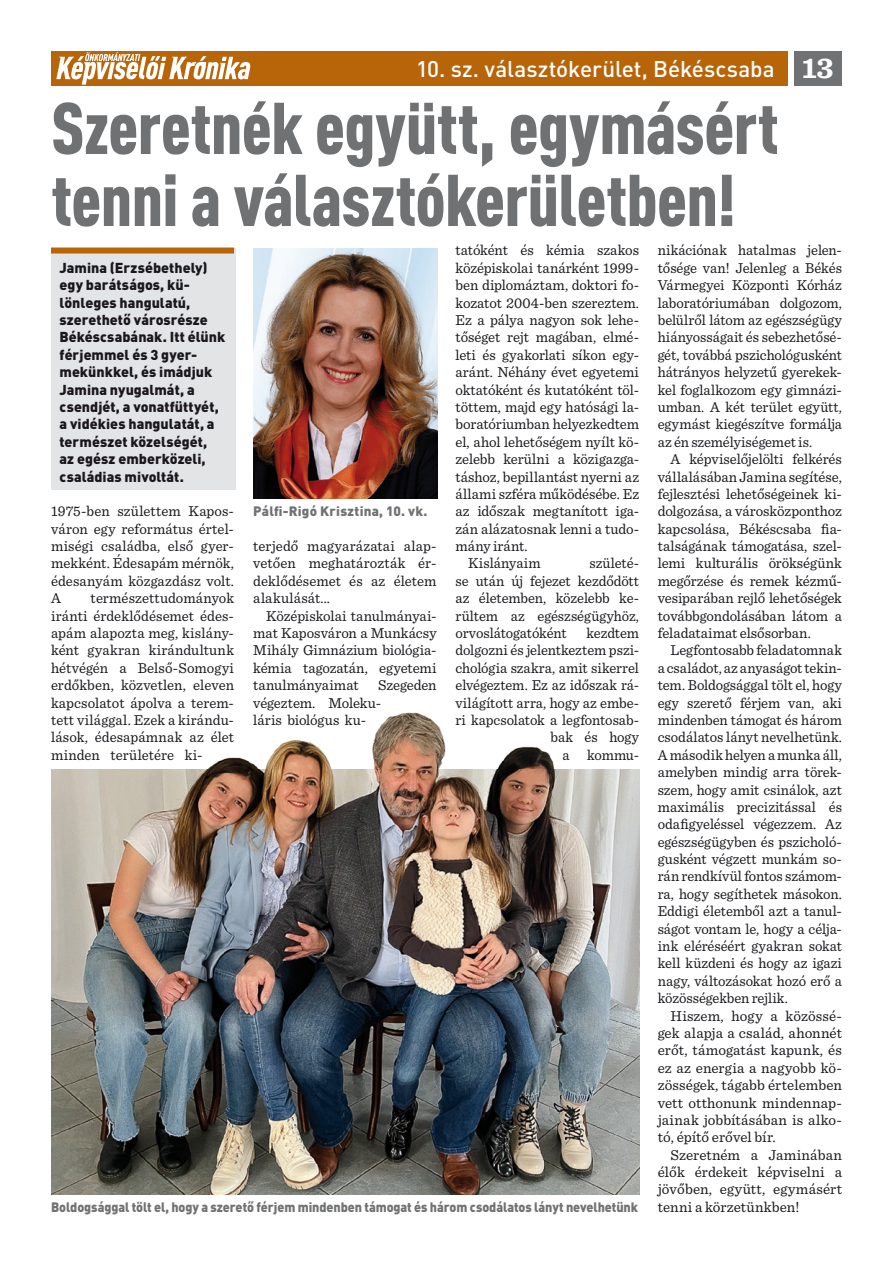
<style>
.page{position:relative;width:893px;height:1263px;background:#fff}
.page>*{position:absolute;margin:0;border:0;box-sizing:border-box;transform-origin:0 0}
.CIM{font:900 condensed 72px/72px "DIN Pro";letter-spacing:-.01em;color:#707173}
.KENYER_TOMPA{font:500 22.5px "DIN Pro";color:#fff}
.t1{font:700 19.5px "DIN Pro";letter-spacing:.005em;color:#fff}
.KENYER{font:15px/17.4px "Sentinel";color:#1a171c;text-align:justify}
.KENYER_TOMPA-2{font:15px/17.4px "Sentinel";letter-spacing:.005em;color:#1a171c;text-align:justify}
.LEAD{font:900 14.25px/17.4px "DIN Pro";color:#1a171c}
.KEPALA{font:900 13.5px "DIN Pro";letter-spacing:-.005em;color:#707173;scale:.93 1}
.KEPALA-2{font:900 13.5px "DIN Pro";letter-spacing:.02em;color:#707173}
.s1{font-family:"Sentinel";font-size:30px}
</style>
<div class="page">
<div style="left:51px;top:51px;width:736px;height:34px;background:#b86408"></div>
<div style="left:795px;top:51px;width:47px;height:34px;background:#707173"></div>
<svg style="left:56px;top:52px;width:194px;height:33px"></svg>
<div style="left:51px;top:249px;width:184px;height:241px;background:#e3e4e5"></div>
<div style="left:51px;top:247px;width:183px;height:6px;background:#b86408"></div>
<img style="left:253px;top:249px;width:184px;height:250px">
<img style="left:130px;top:712px;width:457px;height:58px">
<img style="left:51px;top:770px;width:589px;height:424px">
<h3 class="t1" style="left:538px;top:55px;width:297px">2024. MÁRCIUS 25., HÉTFŐ <span class="s1">13</span></h3>
<p class="CIM" style="left:51px;top:86px;width:729px">Szeretnék együtt, egymásért tenni a választókerületben!</p>
<p class="LEAD" style="left:60px;top:258px;width:167px">Jamina (Erzsébethely) egy barátságos, kü&shy;lönleges hangulatú, szerethető városrésze<br>Békéscsabának. Itt élünk férjemmel és 3 gyer&shy;mekünkkel, és imádjuk<br>Jamina nyugalmát, a csendjét, a vonatfüttyét, a vidékies hangulatát, a természet közelségét, az egész emberközeli, családias mivoltát.</p>
<p class="KENYER_TOMPA-2" style="left:51px;top:502px;width:185px">1975-ben születtem Kapos&shy;váron egy református értel&shy;miségi családba, első gyer&shy;mekként. Édesapám mérnök, édesanyám közgazdász volt.<br>A</p>
<p class="KENYER_TOMPA" style="left:416px;top:53px;width:360px">10. sz. választókerület, Békéscsaba</p>
<p class="KENYER" style="left:455px;top:241px;width:185px">tatóként és kémia szakos középiskolai tanárként 1999- ben diplomáztam, doktori fo&shy;kozatot 2004-ben szereztem.<br>Ez a pálya nagyon sok lehe&shy;tőséget rejt magában, elmé&shy;leti és gyakorlati síkon egy&shy;aránt. Néhány évet egyetemi oktatóként és kutatóként töl&shy;töttem, majd egy hatósági la&shy;boratóriumban helyezkedtem el, ahol lehetőségem nyílt kö&shy;zelebb kerülni a közigazga&shy;táshoz, bepillantást nyerni az állami szféra működésébe. Ez az időszak megtanított iga&shy;zán alázatosnak lenni a tudo&shy;mány iránt.</p>
<p class="KENYER" style="left:468px;top:554px;width:74px">Kislányaim</p>
<p class="KENYER" style="left:658px;top:241px;width:186px">nikációnak hatalmas jelen&shy;tősége van! Jelenleg a Békés Vármegyei Központi Kórház laboratóriumában dolgozom, belülről látom az egészségügy hiányosságait és sebezhetősé&shy;gét, továbbá pszichológusként hátrányos helyzetű gyerekek&shy;kel foglalkozom egy gimnázi&shy;umban. A két terület együtt, egymást kiegészítve formálja az én személyiségemet is.</p>
<p class="KENYER" style="left:658px;top:449px;width:186px;text-indent:13px">A képviselőjelölti felkérés vállalásában Jamina segítése, fejlesztési lehetőségeinek ki&shy;dolgozása, a városközponthoz kapcsolása, Békéscsaba fia&shy;talságának támogatása, szel&shy;lemi kulturális örökségünk megőrzése és remek kézmű&shy;vesiparában rejlő lehetőségek továbbgondolásában látom a feladataimat elsősorban.</p>
<p class="KENYER" style="left:658px;top:641px;width:186px;text-indent:13px">Legfontosabb feladatomnak a családot, az anyaságot tekin&shy;tem. Boldogsággal tölt el, hogy egy szerető férjem van, aki mindenben támogat és három csodálatos lányt nevelhetünk.<br>A második helyen a munka áll, amelyben mindig arra törek&shy;szem, hogy amit csinálok, azt maximális precizitással és odafigyeléssel végezzem. Az egészségügyben és pszicholó&shy;gusként végzett munkám so&shy;rán rendkívül fontos számom&shy;ra, hogy segíthetek másokon.<br>Eddigi életemből azt a tanul&shy;ságot vontam le, hogy a célja&shy;ink eléréséért gyakran sokat kell küzdeni és hogy az igazi nagy, változásokat hozó erő a közösségekben rejlik.</p>
<p class="KENYER" style="left:658px;top:1006px;width:186px;text-indent:13px">Hiszem, hogy a közössé&shy;gek alapja a család, ahonnét erőt, támogatást kapunk, és ez az energia a nagyobb kö&shy;zösségek, tágabb értelemben vett otthonunk mindennap&shy;jainak jobbításában is alko&shy;tó, építő erővel bír.</p>
<p class="KENYER" style="left:658px;top:1145px;width:186px;text-indent:13px">Szeretném a Jaminában élők érdekeit képviselni a jövőben, együtt, egymásért</p>
<p class="KEPALA-2" style="left:253px;top:502px;width:176px">Pálfi-Rigó Krisztina, 10. vk.</p>
<p class="KENYER_TOMPA-2" style="left:253px;top:536px;width:185px">terjedő magyarázatai alap&shy;vetően meghatározták ér&shy;deklődésemet és az életem alakulását...</p>
<p class="KENYER" style="left:253px;top:606px;width:185px;text-indent:13px">Középiskolai tanulmányai&shy;mat Kaposváron a Munkácsy Mihály Gimnázium biológia&shy;kémia tagozatán, egyetemi tanulmányaimat</p>
<p class="KENYER" style="left:455px;top:554px;width:185px;text-indent:134px">születé&shy;se után új fejezet kezdődött az életemben, közelebb ke&shy;rültem az egészségügyhöz, orvoslátogatóként</p>
<p class="KENYER_TOMPA-2" style="left:51px;top:589px;width:185px;text-indent:40px">természettudományok iránti érdeklődésemet édes&shy;apám alapozta meg, kislány&shy;ként gyakran kirándultunk hétvégén a Belső-Somogyi erdőkben, közvetlen, eleven kapcsolatot ápolva a terem&shy;tett világgal. Ezek a kirándu&shy;lások, édesapámnak az élet minden területére ki-</p>
<p class="KENYER" style="left:455px;top:623px;width:185px;text-align:right">kezdtem<br>dolgozni és jelentkeztem pszi&shy;chológia szakra, amit sikerrel elvégeztem. Ez az időszak rá&shy;világított arra, hogy az embe&shy;ri kapcsolatok a legfontosab&shy;bak és hogy<br>a kommu-</p>
<p class="KENYER" style="left:253px;top:675px;width:185px;text-align:left;text-indent:125px">Szegeden végeztem. Moleku-<br>láris biológus ku-</p>
<p class="KEPALA" style="left:51px;top:1198px;width:633px">Boldogsággal tölt el, hogy a szerető férjem mindenben támogat és három csodálatos lányt nevelhetünk</p>
<p class="KENYER" style="left:658px;top:1197px;width:143px">tenni a körzetünkben!</p>
</div>
